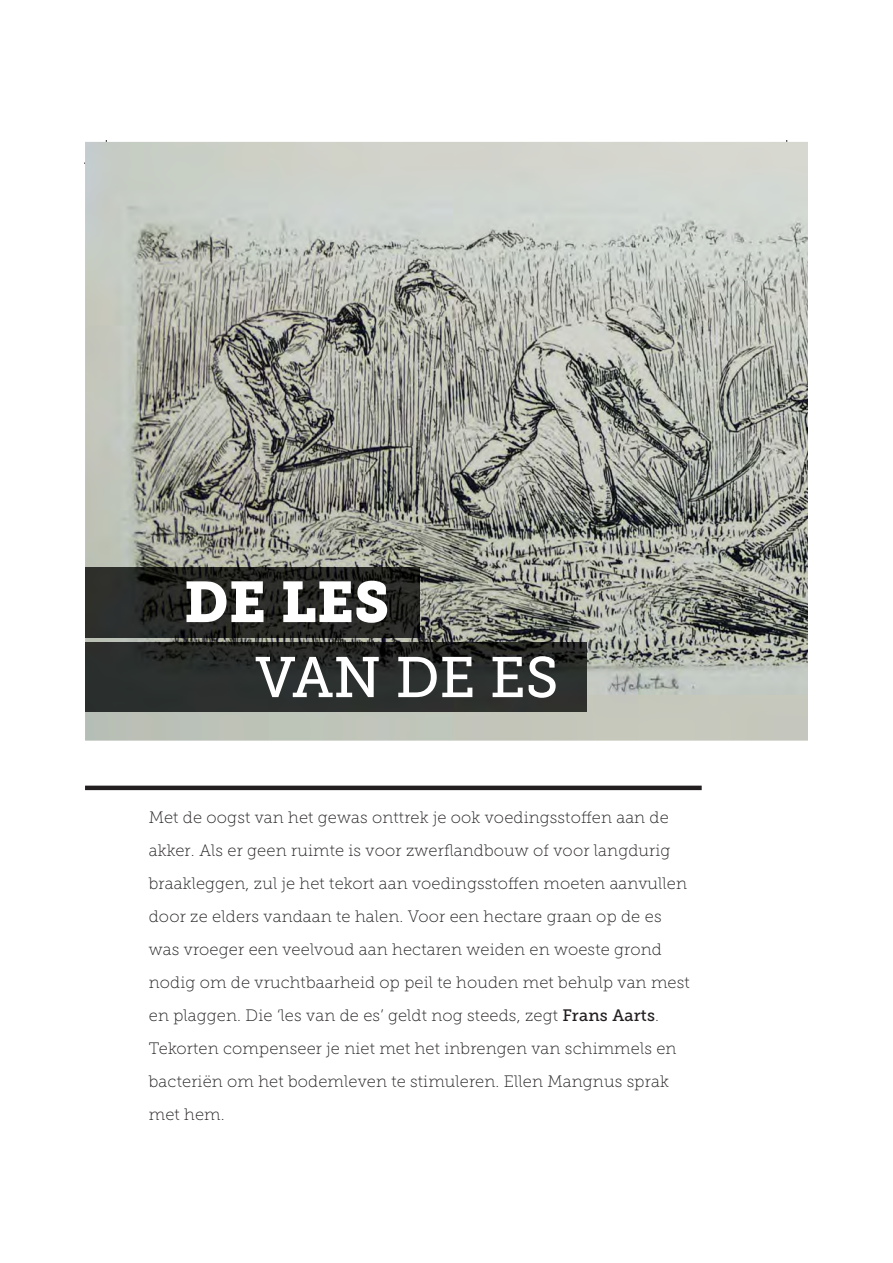
<style>
.page{position:relative;width:893px;height:1263px;background:#fff}
.page>*{position:absolute;margin:0;border:0;box-sizing:border-box;transform-origin:0 0}
.t1{font:57px "Museo Slab 500";letter-spacing:-.005em;color:#fff}
.t2{font:57px "Museo Slab 900";color:#fff}
.t3{font:16.5px/33px "Museo Slab 100";letter-spacing:.01em;color:#231f20}
.s1{font-family:"Museo Slab 500"}
</style>
<div class="page">
<img style="left:85px;top:142px;width:723px;height:599px">
<img style="left:85px;top:568px;width:334px;height:70px">
<img style="left:85px;top:642px;width:502px;height:70px">
<hr style="left:85px;top:786px;width:617px;height:4px;background:#231f20">
<h1 class="t2" style="left:184px;top:582px;width:207px">DE LES</h1>
<h1 class="t1" style="left:255px;top:657px;width:305px">VAN DE ES</h1>
<p class="t3" style="left:149px;top:802px;width:542px">Met de oogst van het gewas onttrek je ook voedingsstoffen aan de akker. Als er geen ruimte is voor zwerflandbouw of voor langdurig braakleggen, zul je het tekort aan voedingsstoffen moeten aanvullen door ze elders vandaan te halen. Voor een hectare graan op de es was vroeger een veelvoud aan hectaren weiden en woeste grond nodig om de vruchtbaarheid op peil te houden met behulp van mest en plaggen. Die ‘les van de es’ geldt nog steeds, zegt <span class="s1">Frans Aarts</span>.<br>Tekorten compenseer je niet met het inbrengen van schimmels en bacteriën om het bodemleven te stimuleren. Ellen Mangnus sprak met hem.</p>
</div>
